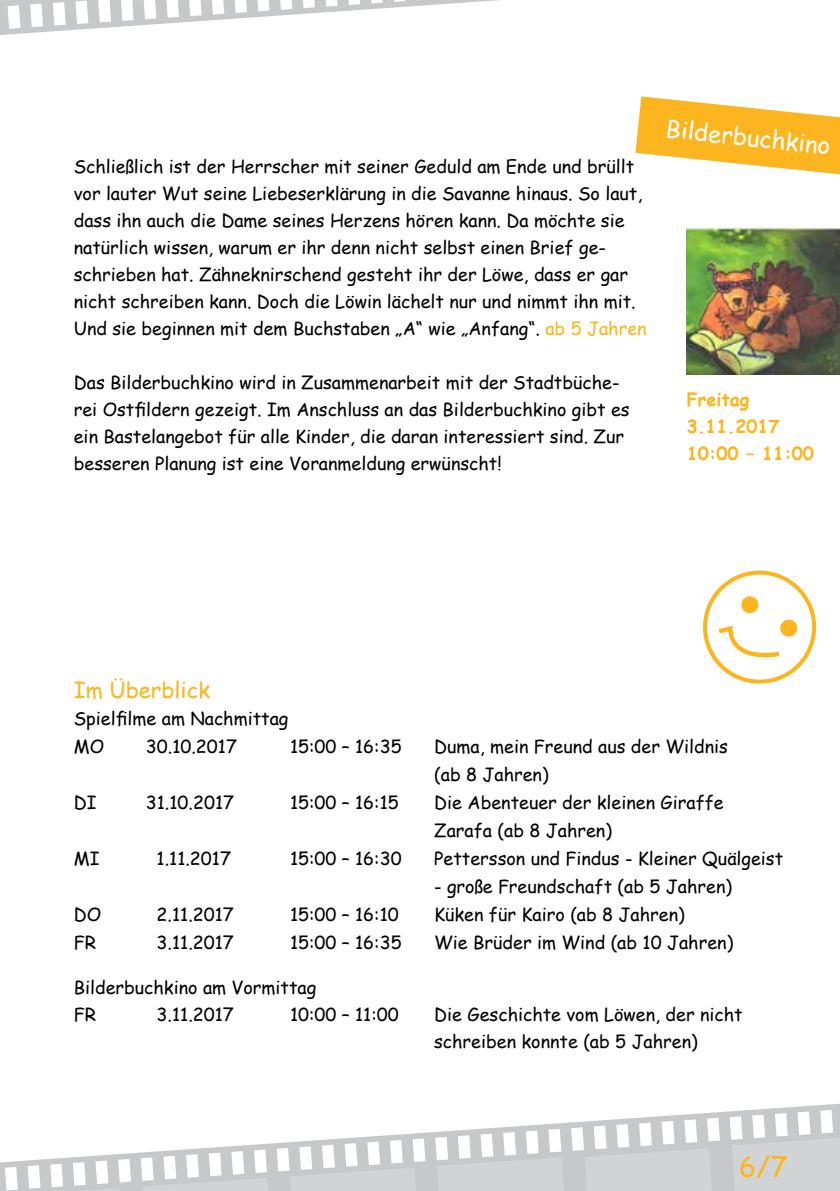
<style>
.page{position:relative;width:840px;height:1191px;background:#fff}
.page>*{position:absolute;margin:0;border:0;box-sizing:border-box;transform-origin:0 0}
.t1{font:28px "Comic Sans MS";color:#fcb51e}
.t2{font:24px "Comic Sans MS";color:#fff}
.t3{font:22px "Comic Sans MS";color:#fcb51e}
.t4{font:18px/27px "Comic Sans MS";color:#000}
.t5{font:700 18px/27px "Comic Sans MS";color:#fcb51e}
.s1{color:#fcb51e}
</style>
<div class="page">
<svg style="left:0;top:0;width:499px;height:35px"></svg>
<svg style="left:0;top:1103px;width:839px;height:88px"></svg>
<svg style="left:5px;top:1167px;width:13px;height:23px"></svg>
<svg style="left:28px;top:1165px;width:12px;height:23px"></svg>
<svg style="left:50px;top:1163px;width:13px;height:24px"></svg>
<svg style="left:73px;top:1159px;width:58px;height:32px"></svg>
<svg style="left:141px;top:1149px;width:127px;height:42px"></svg>
<svg style="left:276px;top:1138px;width:149px;height:53px"></svg>
<svg style="left:435px;top:1129px;width:129px;height:62px"></svg>
<svg style="left:570px;top:1117px;width:149px;height:74px"></svg>
<svg style="left:729px;top:1110px;width:110px;height:81px"></svg>
<svg style="left:635px;top:96px;width:204px;height:78px"></svg>
<img style="left:686px;top:227px;width:153px;height:147px">
<svg style="left:703px;top:570px;width:114px;height:114px"></svg>
<p class="t4" style="left:74px;top:153px;width:574px">Schließlich ist der Herrscher mit seiner Geduld am Ende und brüllt vor lauter Wut seine Liebeserklärung in die Savanne hinaus. So laut, dass ihn auch die Dame seines Herzens hören kann. Da möchte sie natürlich wissen, warum er ihr denn nicht selbst einen Brief ge&shy;schrieben hat. Zähneknirschend gesteht ihr der Löwe, dass er gar nicht schreiben kann. Doch die Löwin lächelt nur und nimmt ihn mit.<br>Und sie beginnen mit dem Buchstaben „A“ wie „Anfang“. <span class="s1">ab 5 Jahren</span></p>
<p class="t4" style="left:74px;top:369px;width:557px">Das Bilderbuchkino wird in Zusammenarbeit mit der Stadtbüche&shy;rei Ostfildern gezeigt. Im Anschluss an das Bilderbuchkino gibt es ein Bastelangebot für alle Kinder, die daran interessiert sind. Zur besseren Planung ist eine Voranmeldung erwünscht!</p>
<h2 class="t2" style="left:667px;top:111px;width:166px;rotate:6deg">Bilderbuchkino</h2>
<p class="t5" style="left:686px;top:385px;width:129px">Freitag<br>3.11.2017<br>10:00 – 11:00</p>
<p class="t3" style="left:74px;top:674px;width:137px">Im Überblick</p>
<p class="t4" style="left:74px;top:704px;width:216px;line-height:28px">Spielfilme am Nachmittag<br>MO</p>
<p class="t4" style="left:146px;top:732px;width:93px">30.10.2017</p>
<p class="t4" style="left:290px;top:732px;width:113px">15:00 – 16:35</p>
<p class="t4" style="left:434px;top:732px;width:295px;line-height:28px">Duma, mein Freund aus der Wildnis (ab 8 Jahren)</p>
<p class="t4" style="left:74px;top:788px;width:24px">DI</p>
<p class="t4" style="left:146px;top:788px;width:90px">31.10.2017</p>
<p class="t4" style="left:290px;top:788px;width:110px">15:00 – 16:15</p>
<p class="t4" style="left:434px;top:788px;width:291px;line-height:28px">Die Abenteuer der kleinen Giraffe<br>Zarafa (ab 8 Jahren)</p>
<p class="t4" style="left:74px;top:844px;width:27px">MI</p>
<p class="t4" style="left:156px;top:844px;width:76px">1.11.2017</p>
<p class="t4" style="left:290px;top:844px;width:113px">15:00 – 16:30</p>
<p class="t4" style="left:434px;top:844px;width:350px">Pettersson und Findus - Kleiner Quälgeist</p>
<p class="t4" style="left:434px;top:872px;width:299px">- große Freundschaft (ab 5 Jahren)</p>
<p class="t4" style="left:74px;top:900px;width:29px">DO</p>
<p class="t4" style="left:156px;top:900px;width:79px">2.11.2017</p>
<p class="t4" style="left:290px;top:900px;width:110px">15:00 – 16:10</p>
<p class="t4" style="left:434px;top:900px;width:252px">Küken für Kairo (ab 8 Jahren)</p>
<p class="t4" style="left:74px;top:928px;width:24px">FR</p>
<p class="t4" style="left:156px;top:928px;width:79px">3.11.2017</p>
<p class="t4" style="left:290px;top:928px;width:113px">15:00 – 16:35</p>
<p class="t4" style="left:434px;top:928px;width:300px">Wie Brüder im Wind (ab 10 Jahren)</p>
<p class="t4" style="left:74px;top:973px;width:244px">Bilderbuchkino am Vormittag<br>FR</p>
<p class="t4" style="left:156px;top:1000px;width:79px">3.11.2017</p>
<p class="t4" style="left:290px;top:1000px;width:110px">10:00 – 11:00</p>
<p class="t4" style="left:434px;top:1000px;width:310px">Die Geschichte vom Löwen, der nicht schreiben konnte (ab 5 Jahren)</p>
<h1 class="t1" style="left:738px;top:1145px;width:50px">6/7</h1>
</div>
